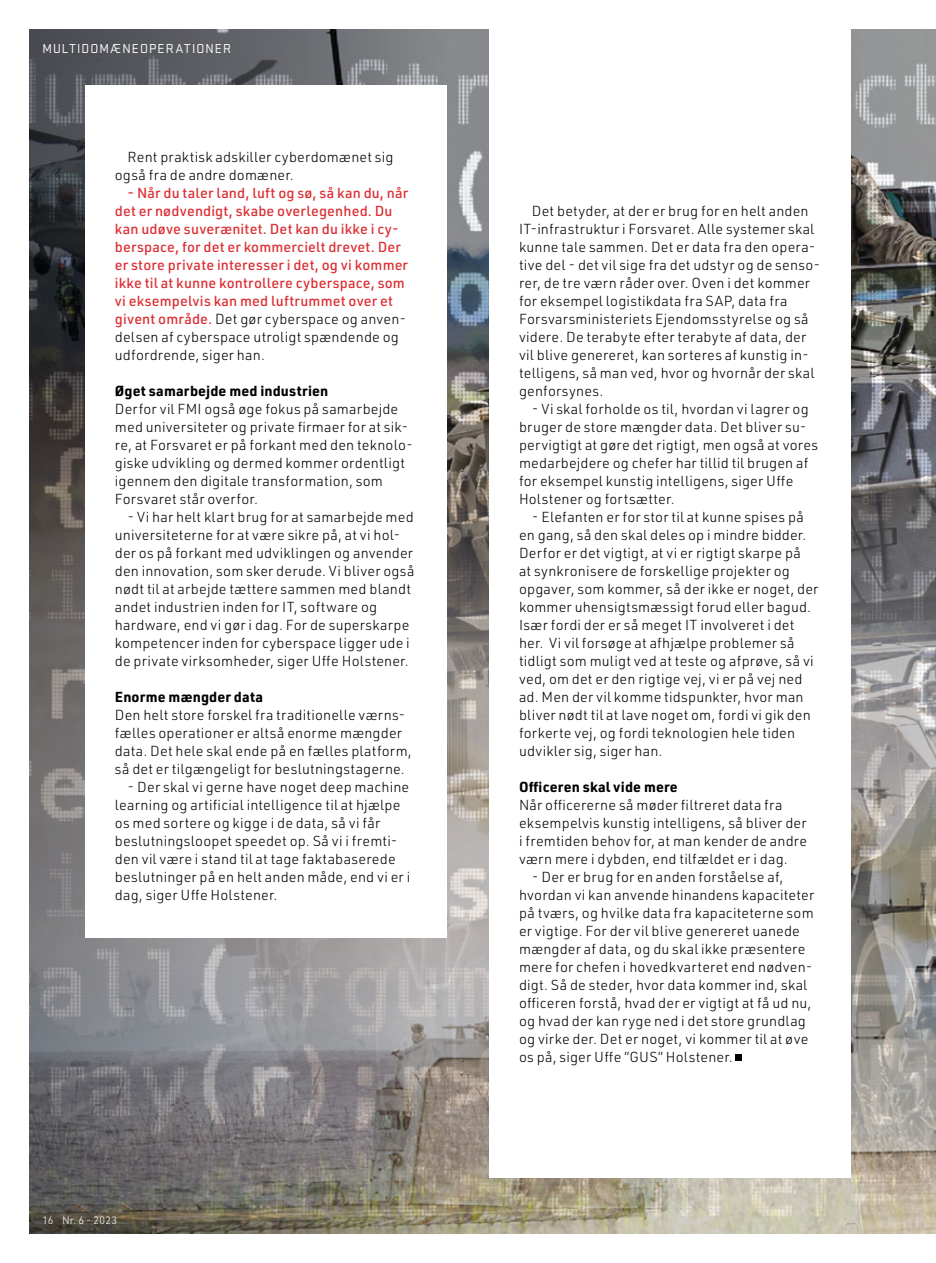
<style>
.page{position:relative;width:936px;height:1263px;background:#fff}
.page>*{position:absolute;margin:0;border:0;box-sizing:border-box;transform-origin:0 0}
.t1{font:300 14.25px/18px "URWDIN";letter-spacing:.01em;color:#000}
.t2{font:500 14.25px/18px "URWDIN";letter-spacing:.015em;color:#dc2f34}
.t3{font:700 14.25px "URWDIN";letter-spacing:.01em;color:#000}
.t4{font:13.5px "Stratum 1";letter-spacing:.075em;color:#fff}
.t5{font:300 10.5px "URWDIN";letter-spacing:.03em;color:#fff}
.s1{font-weight:300;color:#000}
</style>
<div class="page">
<img style="left:30px;top:30px;width:905px;height:1203px">
<div style="left:489px;top:22px;width:361px;height:1156px;background:#fff"></div>
<div style="left:735px;top:1054px;width:7px;height:7px;background:#000"></div>
<div style="left:85px;top:85px;width:361px;height:853px;background:#fff"></div>
<p class="t4" style="left:43px;top:40px;width:190px">MULTIDOMÆNEOPERATIONER</p>
<p class="t1" style="left:115px;top:148px;width:280px;text-indent:13px">Rent praktisk adskiller cyberdomænet sig også fra de andre domæner.</p>
<p class="t2" style="left:115px;top:183px;width:295px;text-indent:13px">- Når du taler land, luft og sø, så kan du, når det er nødvendigt, skabe overlegenhed. Du kan udøve suverænitet. Det kan du ikke i cy&shy;berspace, for det er kommercielt drevet. Der er store private interesser i det, og vi kommer ikke til at kunne kontrollere cyberspace, som vi eksempelvis kan med luftrummet over et givent område. <span class="s1">Det gør cyberspace og anven&shy;delsen af cyberspace utroligt spændende og udfordrende, siger han.</span></p>
<p class="t3" style="left:115px;top:381px;width:215px">Øget samarbejde med industrien</p>
<p class="t1" style="left:115px;top:400px;width:299px">Derfor vil FMI også øge fokus på samarbejde med universiteter og private firmaer for at sik&shy;re, at Forsvaret er på forkant med den teknolo&shy;giske udvikling og dermed kommer ordentligt igennem den digitale transformation, som Forsvaret står overfor.</p>
<p class="t1" style="left:115px;top:507px;width:301px;text-indent:13px">- Vi har helt klart brug for at samarbejde med universiteterne for at være sikre på, at vi hol&shy;der os på forkant med udviklingen og anvender den innovation, som sker derude. Vi bliver også nødt til at arbejde tættere sammen med blandt andet industrien inden for IT, software og hardware, end vi gør i dag. For de superskarpe kompetencer inden for cyberspace ligger ude i de private virksomheder, siger Uffe Holstener.</p>
<p class="t3" style="left:115px;top:687px;width:150px">Enorme mængder data</p>
<p class="t1" style="left:115px;top:705px;width:298px">Den helt store forskel fra traditionelle værns&shy;fælles operationer er altså enorme mængder data. Det hele skal ende på en fælles platform, så det er tilgængeligt for beslutningstagerne.</p>
<p class="t1" style="left:115px;top:777px;width:297px;text-indent:13px">- Der skal vi gerne have noget deep machine learning og artificial intelligence til at hjælpe os med sortere og kigge i de data, så vi får beslutningsloopet speedet op. Så vi i fremti&shy;den vil være i stand til at tage faktabaserede beslutninger på en helt anden måde, end vi er i dag, siger Uffe Holstener.</p>
<p class="t5" style="left:43px;top:1213px;width:76px">16 Nr. 6 - 2023</p>
<p class="t1" style="left:519px;top:202px;width:303px;text-indent:13px">Det betyder, at der er brug for en helt anden IT-infrastruktur i Forsvaret. Alle systemer skal kunne tale sammen. Det er data fra den opera&shy;tive del - det vil sige fra det udstyr og de senso&shy;rer, de tre værn råder over. Oven i det kommer for eksempel logistikdata fra SAP, data fra Forsvarsministeriets Ejendomsstyrelse og så videre. De terabyte efter terabyte af data, der vil blive genereret, kan sorteres af kunstig in&shy;telligens, så man ved, hvor og hvornår der skal genforsynes.</p>
<p class="t1" style="left:519px;top:400px;width:300px;text-indent:13px">- Vi skal forholde os til, hvordan vi lagrer og bruger de store mængder data. Det bliver su&shy;pervigtigt at gøre det rigtigt, men også at vores medarbejdere og chefer har tillid til brugen af for eksempel kunstig intelligens, siger Uffe Holstener og fortsætter.</p>
<p class="t1" style="left:519px;top:508px;width:301px;text-indent:13px">- Elefanten er for stor til at kunne spises på en gang, så den skal deles op i mindre bidder.<br>Derfor er det vigtigt, at vi er rigtigt skarpe på<br>at synkronisere de forskellige projekter og opgaver, som kommer, så der ikke er noget, der kommer uhensigtsmæssigt forud eller bagud.<br>Især fordi der er så meget IT involveret i det her. Vi vil forsøge at afhjælpe problemer så tidligt som muligt ved at teste og afprøve, så vi ved, om det er den rigtige vej, vi er på vej ned ad. Men der vil komme tidspunkter, hvor man bliver nødt til at lave noget om, fordi vi gik den forkerte vej, og fordi teknologien hele tiden udvikler sig, siger han.</p>
<p class="t3" style="left:519px;top:777px;width:160px">Officeren skal vide mere</p>
<p class="t1" style="left:519px;top:795px;width:289px">Når officererne så møder filtreret data fra eksempelvis kunstig intelligens, så bliver der i fremtiden behov for, at man kender de andre værn mere i dybden, end tilfældet er i dag.</p>
<p class="t1" style="left:519px;top:867px;width:297px;text-indent:13px">- Der er brug for en anden forståelse af, hvordan vi kan anvende hinandens kapaciteter på tværs, og hvilke data fra kapaciteterne som er vigtige. For der vil blive genereret uanede mængder af data, og du skal ikke præsentere mere for chefen i hovedkvarteret end nødven&shy;digt. Så de steder, hvor data kommer ind, skal officeren forstå, hvad der er vigtigt at få ud nu, og hvad der kan ryge ned i det store grundlag og virke der. Det er noget, vi kommer til at øve os på, siger Uffe ”GUS” Holstener.</p>
</div>
